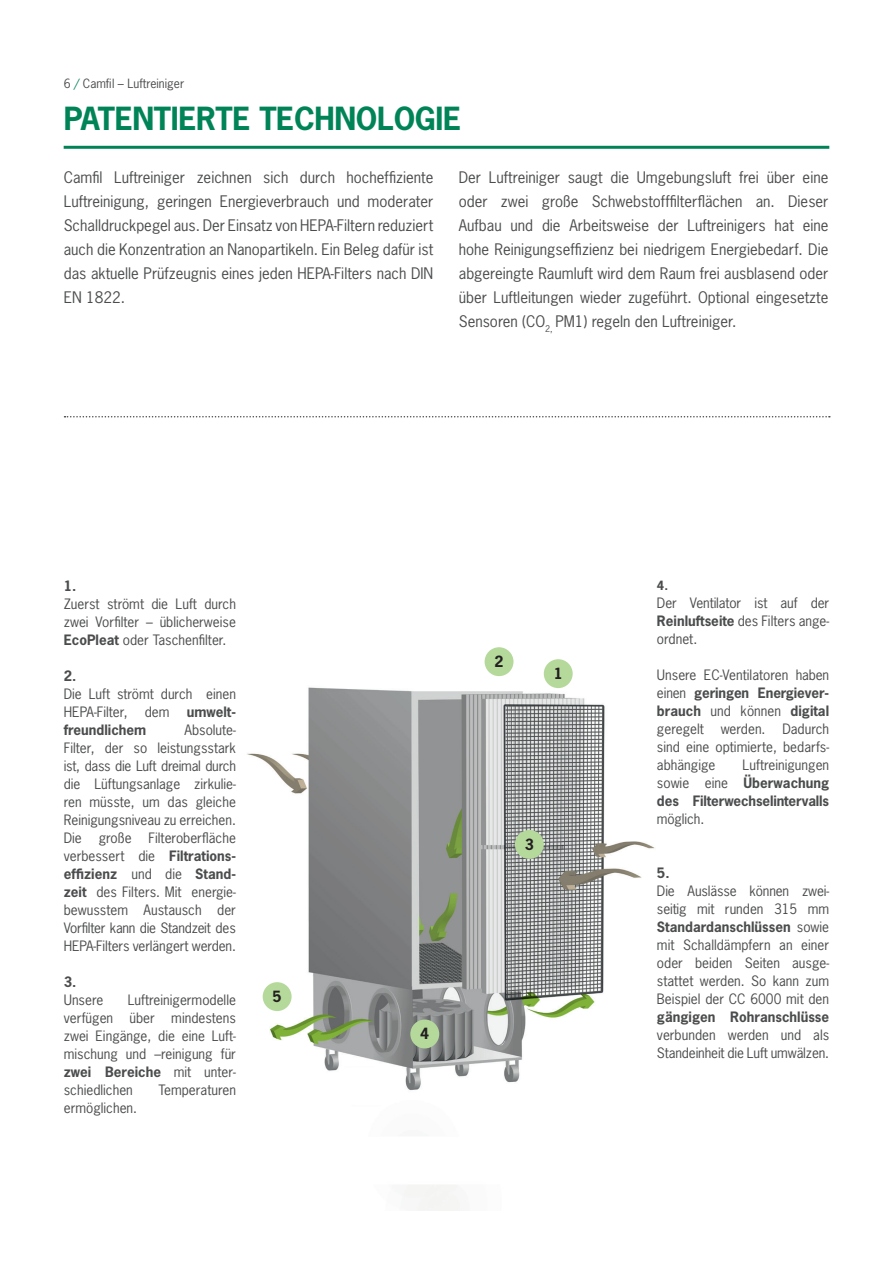
<style>
.page{position:relative;width:893px;height:1263px;background:#fff}
.page>*{position:absolute;margin:0;border:0;box-sizing:border-box;transform-origin:0 0}
.t1{font:700 30px "News Gothic Std";letter-spacing:-.01em;color:#008457}
.t2{font:15px/24px "News Gothic Std";color:#4b4c4d;text-align:justify}
.t3{font:700 14.55px "News Gothic Std";color:#231f20}
.t4{font:13.5px/18px "News Gothic Std";color:#4b4c4d;text-align:justify}
.t5{font:700 13.5px/18px "News Gothic Std";color:#4b4c4d;text-align:justify}
.t6{font:12px "News Gothic Std";color:#4b4c4d}
.t7{font:700 12px "News Gothic Std";color:#4b4c4d}
.s1{color:#008457}
.s2{font-weight:700}
.s3{font-weight:400}
</style>
<div class="page">
<img style="left:247px;top:648px;width:408px;height:562px">
<div style="left:544px;top:659px;width:29px;height:29px;background:#b5d99b;border-radius:50%"></div>
<div style="left:485px;top:647px;width:28px;height:29px;background:#b5d99b;border-radius:50%"></div>
<div style="left:515px;top:830px;width:29px;height:29px;background:#b5d99b;border-radius:50%"></div>
<div style="left:410px;top:1019px;width:29px;height:29px;background:#b5d99b;border-radius:50%"></div>
<div style="left:263px;top:982px;width:29px;height:29px;background:#b5d99b;border-radius:50%"></div>
<hr style="left:64px;top:146px;width:765px;height:3px;background:#008457">
<svg style="left:65px;top:416px;width:765px;height:1px"></svg>
<p class="t6" style="left:64px;top:76px;width:122px">6 <span class="s1">/</span> Camfil – Luftreiniger</p>
<h1 class="t1" style="left:64px;top:98px;width:399px">PATENTIERTE TECHNOLOGIE</h1>
<p class="t2" style="left:64px;top:165px;width:371px">Camfil Luftreiniger zeichnen sich durch hocheffiziente Luftreinigung, geringen Energieverbrauch und moderater Schalldruckpegel aus. Der Einsatz von HEPA-Filtern reduziert auch die Konzentration an Nanopartikeln. Ein Beleg dafür ist das aktuelle Prüfzeugnis eines jeden HEPA-Filters nach DIN EN 1822.</p>
<p class="t2" style="left:459px;top:165px;width:371px">Der Luftreiniger saugt die Umgebungsluft frei über eine oder zwei große Schwebstofffilterflächen an. Dieser Aufbau und die Arbeitsweise der Luftreinigers hat eine hohe Reinigungseffizienz bei niedrigem Energiebedarf. Die abgereingte Raumluft wird dem Raum frei ausblasend oder über Luftleitungen wieder zugeführt. Optional eingesetzte Sensoren (CO<sub>2,</sub> PM1) regeln den Luftreiniger.</p>
<p class="t5" style="left:64px;top:576px;width:14px">1.</p>
<p class="t4" style="left:64px;top:595px;width:174px">Zuerst strömt die Luft durch zwei Vorfilter – üblicherweise <span class="s2">EcoPleat</span> oder Taschenfilter.</p>
<p class="t5" style="left:64px;top:666px;width:14px">2.</p>
<p class="t4" style="left:64px;top:685px;width:174px">Die Luft strömt durch einen<br>HEPA-Filter,</p>
<p class="t4" style="left:145px;top:703px;width:26px">dem</p>
<p class="t5" style="left:187px;top:702px;width:51px">umwelt-</p>
<p class="t5" style="left:64px;top:720px;width:84px">freundlichem</p>
<p class="t4" style="left:64px;top:721px;width:174px;text-indent:121px">Absolute-Filter, der so leistungsstark ist, dass die Luft dreimal durch die Lüftungsanlage zirkulie&shy;ren müsste, um das gleiche Reinigungsniveau zu erreichen.<br>Die große Filteroberfläche verbessert die <span class="s2">Filtrations&shy;effizienz</span> und die <span class="s2">Stand&shy;zeit</span> des Filters. Mit energie&shy;bewusstem Austausch der Vorfilter kann die Standzeit des HEPA-Filters verlängert werden.</p>
<p class="t5" style="left:64px;top:972px;width:14px">3.</p>
<p class="t4" style="left:64px;top:991px;width:41px">Unsere</p>
<p class="t4" style="left:64px;top:991px;width:174px;text-indent:64px">Luftreinigermodelle verfügen über mindestens zwei Eingänge, die eine Luft&shy;mischung und –reinigung für <span class="s2">zwei Bereiche</span> mit unter&shy;schiedlichen</p>
<p class="t4" style="left:158px;top:1081px;width:79px">Temperaturen</p>
<p class="t4" style="left:64px;top:1099px;width:75px">ermöglichen.</p>
<p class="t3" style="left:273px;top:987px;width:11px">5</p>
<p class="t3" style="left:494px;top:652px;width:11px">2</p>
<p class="t3" style="left:554px;top:664px;width:11px">1</p>
<p class="t3" style="left:525px;top:835px;width:11px">3</p>
<p class="t3" style="left:420px;top:1024px;width:11px">4</p>
<p class="t7" style="left:657px;top:577px;width:13px">4.</p>
<p class="t4" style="left:657px;top:594px;width:174px">Der Ventilator ist auf der <span class="s2">Reinluftseite</span> des Filters ange&shy;ordnet.</p>
<p class="t4" style="left:657px;top:666px;width:174px">Unsere EC-Ventilatoren haben einen <span class="s2">geringen Energiever&shy;brauch</span> und können <span class="s2">digital </span>geregelt werden. Dadurch sind eine optimierte, bedarfs&shy;abhängige</p>
<p class="t5" style="left:657px;top:755px;width:174px;text-indent:86px"><span class="s3">Luftreinigungen sowie eine</span> Überwachung des Filterwechselintervalls</p>
<p class="t4" style="left:657px;top:809px;width:49px">möglich.</p>
<p class="t5" style="left:657px;top:863px;width:14px">5.</p>
<p class="t4" style="left:657px;top:881px;width:174px">Die Auslässe können zwei&shy;seitig mit runden 315 mm <span class="s2">Standardanschlüssen</span> sowie mit Schalldämpfern an einer oder beiden Seiten ausge&shy;stattet werden. So kann zum Beispiel der CC 6000 mit den</p>
<p class="t5" style="left:657px;top:1007px;width:174px">gängigen Rohranschlüsse</p>
<p class="t4" style="left:657px;top:1025px;width:174px">verbunden werden und als<br>Standeinheit die Luft umwälzen.</p>
</div>
